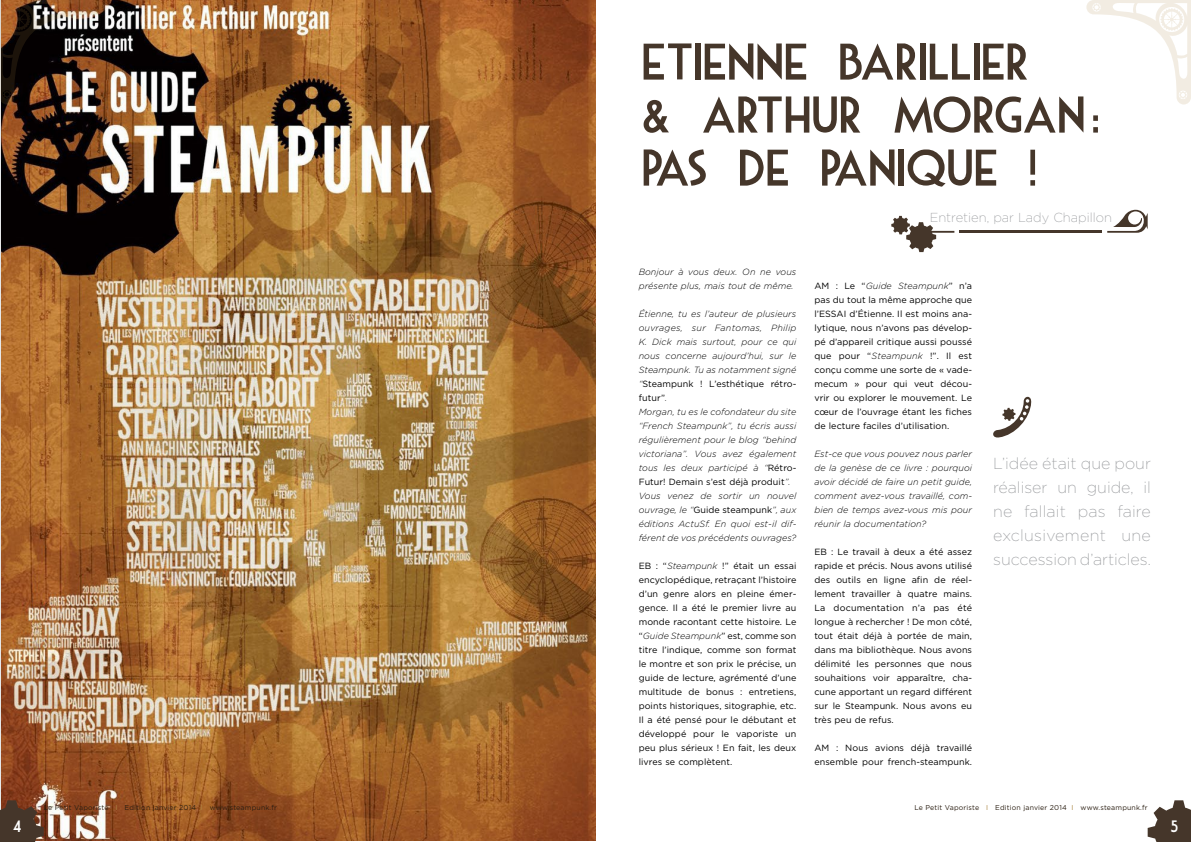
<style>
.page{position:relative;width:1191px;height:842px;background:#fff}
.page>*{position:absolute;margin:0;border:0;box-sizing:border-box;transform-origin:0 0}
.t1{font:50px/53px "Mouse Deco";letter-spacing:-.12em;color:#45362a}
.t2{font:200 16px/24px "Gotham";color:#939598;text-align:justify}
.t3{font:16px "Mouse Deco";color:#fff}
.t4{font:200 13px "Gotham";color:#939598}
.t5{font:9px/14px "Gotham";letter-spacing:.005em;color:#000;text-align:justify}
.t6{font:italic 300 9px/14px "Gotham";letter-spacing:.005em;color:#000}
.t7{font:7px "Gotham";letter-spacing:.025em;color:#2b1f13}
.s1{font-weight:400;font-style:normal}
.s2{font-weight:300;font-style:italic}
.s3{color:#aa8643}
</style>
<div class="page">
<svg style="left:993px;top:397px;width:38px;height:41px"></svg>
<img style="left:1px;top:0;width:594px;height:841px">
<hr style="left:959px;top:231px;width:142px;height:2px;background:#45362a">
<svg style="left:1107px;top:210px;width:40px;height:23px"></svg>
<svg style="left:891px;top:216px;width:63px;height:36px"></svg>
<svg style="left:1086px;top:0;width:105px;height:105px"></svg>
<img style="left:0;top:0;width:104px;height:105px">
<svg style="left:0;top:800px;width:44px;height:42px;background:#5a4132"></svg>
<svg style="left:1147px;top:800px;width:44px;height:42px"></svg>
<h1 class="t1" style="left:638px;top:37px;width:49px">ETIENNE</h1>
<h1 class="t1" style="left:638px;top:37px;width:465px;text-indent:197px">BARILLIER<br>&amp; ARTHUR MORGAN :<br>PASDEPANI</h1>
<h1 class="t1" style="left:902px;top:143px;width:139px">QUE !</h1>
<p class="t6" style="left:638px;top:265px;width:159px">Bonjour à vous deux. On ne vous présente plus, mais tout de même.</p>
<p class="t6" style="left:638px;top:307px;width:159px">Étienne, tu es l’auteur de plusieurs ouvrages, sur Fantomas, Philip<br>K. Dick mais surtout, pour ce qui nous concerne aujourd’hui, sur le<br>Steampunk. Tu as notamment signé “<span class="s1">Steampunk ! L’esthétique rétro&shy;futur”</span>.<br>Morgan, tu es le cofondateur du site “French Steampunk”, tu écris aussi régulièrement pour le blog “behind victoriana”. Vous avez également tous les deux participé à “<span class="s1">Rétro-<br>Futur! Demain s’est déjà produit</span>”.<br>Vous venez de sortir un nouvel ouvrage, le “<span class="s1">Guide steampunk</span>”, aux éditions ActuSf. En quoi est-il dif&shy;férent de vos précédents ouvrages?</p>
<p class="t5" style="left:638px;top:559px;width:159px">EB : “<span class="s2">Steampunk</span> !” était un essai encyclopédique, retraçant l’histoire d’un genre alors en pleine émer&shy;gence. Il a été le premier livre au monde racontant cette histoire. Le “<span class="s2">Guide Steampunk</span>” est, comme son titre l’indique, comme son format le montre et son prix le précise, un guide de lecture, agrémenté d’une multitude de bonus : entretiens, points historiques, sitographie, etc.<br>Il a été pensé pour le débutant et développé pour le vaporiste un peu plus sérieux ! En fait, les deux livres se complètent.</p>
<h3 class="t4" style="left:929px;top:210px;width:184px">Entretien, par Lady Chapillon</h3>
<p class="t5" style="left:814px;top:279px;width:159px">AM : Le “<span class="s2">Guide Steampunk</span>” n’a pas du tout la même approche que l’ESSAI d’Étienne. Il est moins ana&shy;lytique, nous n’avons pas dévelop&shy;pé d’appareil critique aussi poussé que pour “<span class="s2">Steampunk</span> !”. Il est conçu comme une sorte de « vade&shy;mecum » pour qui veut décou&shy;vrir ou explorer le mouvement. Le cœur de l’ouvrage étant les fiches de lecture faciles d’utilisation.</p>
<p class="t6" style="left:814px;top:447px;width:159px;text-align:justify">Est-ce que vous pouvez nous parler de la genèse de ce livre : pourquoi avoir décidé de faire un petit guide, comment avez-vous travaillé, com&shy;bien de temps avez-vous mis pour réunir la documentation?</p>
<p class="t5" style="left:814px;top:545px;width:159px">EB : Le travail à deux a été assez rapide et précis. Nous avons utilisé des outils en ligne afin de réel&shy;lement travailler à quatre mains.<br>La documentation n’a pas été longue à rechercher ! De mon côté, tout était déjà à portée de main, dans ma bibliothèque. Nous avons délimité les personnes que nous souhaitions voir apparaître, cha&shy;cune apportant un regard différent sur le Steampunk. Nous avons eu très peu de refus.</p>
<p class="t5" style="left:814px;top:741px;width:159px">AM : Nous avions déjà travaillé ensemble pour french-steampunk.</p>
<h2 class="t2" style="left:993px;top:451px;width:159px">L’idée était que pour réaliser un guide, il ne fallait pas faire exclusivement une succession d’articles.</h2>
<p class="t7" style="left:44px;top:803px;width:235px">Le Petit Vaporiste <span class="s3">I</span> Edition janvier 2014 <span class="s3">I</span> www.steampunk.fr</p>
<p class="t7" style="left:914px;top:803px;width:235px">Le Petit Vaporiste <span class="s3">I</span> Edition janvier 2014 <span class="s3">I</span> www.steampunk.fr</p>
<h2 class="t3" style="left:12px;top:819px;width:12px">4</h2>
<h2 class="t3" style="left:1169px;top:819px;width:11px">5</h2>
</div>
